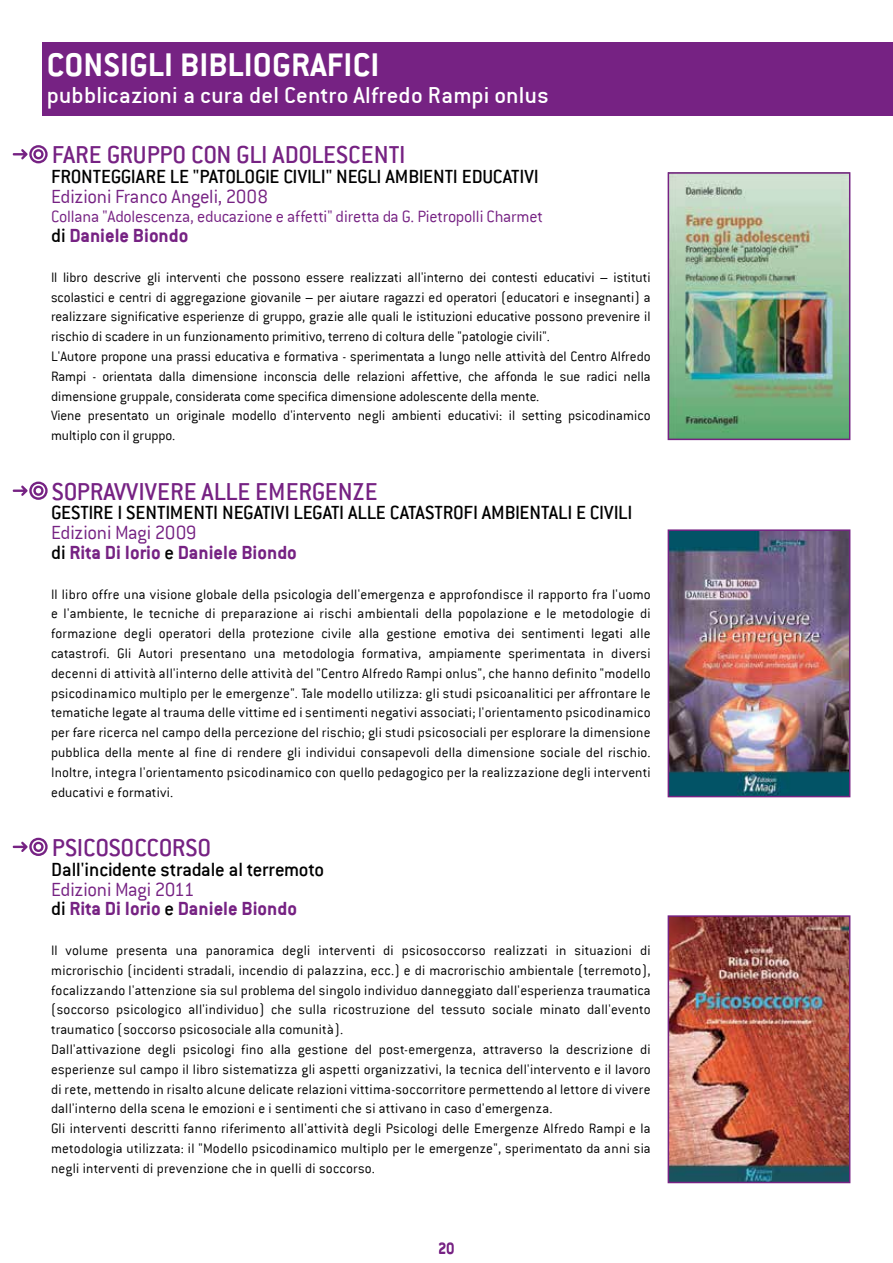
<style>
.page{position:relative;width:893px;height:1263px;background:#fff}
.page>*{position:absolute;margin:0;border:0;box-sizing:border-box;transform-origin:0 0}
.t1{font:700 36px "Conduit ITC";letter-spacing:.005em;color:#fff}
.t2{font:500 27px "Conduit ITC";color:#762283}
.t3{font:25.5px "Conduit ITC";letter-spacing:.01em;color:#fff}
.t4{font:700 21px/19.8px "Conduit ITC";color:#762283}
.t5{font:500 21px "Conduit ITC";letter-spacing:-.01em;color:#000}
.t6{font:500 21px "Conduit ITC";letter-spacing:-.015em;color:#000}
.t7{font:300 21px "Conduit ITC";letter-spacing:-.01em;color:#762283}
.t8{font:300 18px "Conduit ITC";letter-spacing:-.015em;color:#762283}
.t9{font:500 16.5px "Conduit ITC";color:#762283}
.t10{font:300 15px/19.8px "Conduit ITC";letter-spacing:.01em;color:#000}
.s1{font-weight:500;color:#000}
.s2{font-weight:300}
</style>
<div class="page">
<div style="left:43px;top:43px;width:850px;height:73px;background:#762283"></div>
<svg style="left:13px;top:145px;width:35px;height:18px"></svg>
<img style="left:671px;top:175px;width:176px;height:262px">
<div style="left:668px;top:172px;width:182px;height:268px;border:2px solid #762283"></div>
<svg style="left:13px;top:482px;width:35px;height:18px"></svg>
<img style="left:671px;top:532px;width:176px;height:262px">
<div style="left:668px;top:529px;width:182px;height:268px;border:2px solid #762283"></div>
<img style="left:671px;top:918px;width:176px;height:262px">
<div style="left:668px;top:915px;width:182px;height:268px;border:2px solid #762283"></div>
<svg style="left:13px;top:838px;width:35px;height:18px"></svg>
<h1 class="t1" style="left:47px;top:44px;width:334px">CONSIGLI BIBLIOGRAFICI</h1>
<h3 class="t3" style="left:47px;top:81px;width:503px">pubblicazioni a cura del Centro Alfredo Rampi onlus</h3>
<h2 class="t2" style="left:52px;top:139px;width:355px">FARE GRUPPO CON GLI ADOLESCENTI</h2>
<h3 class="t6" style="left:51px;top:164px;width:489px">FRONTEGGIARE LE "PATOLOGIE CIVILI" NEGLI AMBIENTI EDUCATIVI</h3>
<h3 class="t7" style="left:51px;top:185px;width:219px">Edizioni Franco Angeli, 2008</h3>
<p class="t8" style="left:51px;top:207px;width:494px">Collana "Adolescenza, educazione e affetti" diretta da G. Pietropolli Charmet</p>
<h3 class="t4" style="left:51px;top:225px;width:139px"><span class="s1">di</span> Daniele Biondo</h3>
<p class="t10" style="left:51px;top:267px;width:601px">Il libro descrive gli interventi che possono essere realizzati all'interno dei contesti educativi – istituti scolastici e centri di aggregazione giovanile – per aiutare ragazzi ed operatori (educatori e insegnanti) a realizzare significative esperienze di gruppo, grazie alle quali le istituzioni educative possono prevenire il rischio di scadere in un funzionamento primitivo, terreno di coltura delle "patologie civili".<br>L'Autore propone una prassi educativa e formativa - sperimentata a lungo nelle attività del Centro Alfredo Rampi - orientata dalla dimensione inconscia delle relazioni affettive, che affonda le sue radici nella dimensione gruppale, considerata come specifica dimensione adolescente della mente.<br>Viene presentato un originale modello d'intervento negli ambienti educativi: il setting psicodinamico multiplo con il gruppo.</p>
<h2 class="t2" style="left:52px;top:476px;width:327px">SOPRAVVIVERE ALLE EMERGENZE</h2>
<h3 class="t5" style="left:51px;top:501px;width:583px">GESTIRE I SENTIMENTI NEGATIVI LEGATI ALLE CATASTROFI AMBIENTALI E CIVILI</h3>
<h3 class="t4" style="left:51px;top:522px;width:247px"><span class="s2">Edizioni Magi 2009<br></span><span class="s1">di</span> Rita Di Iorio <span class="s1">e</span> Daniele Biondo</h3>
<p class="t10" style="left:51px;top:584px;width:601px;text-align:justify">Il libro offre una visione globale della psicologia dell'emergenza e approfondisce il rapporto fra l'uomo e l'ambiente, le tecniche di preparazione ai rischi ambientali della popolazione e le metodologie di formazione degli operatori della protezione civile alla gestione emotiva dei sentimenti legati alle catastrofi. Gli Autori presentano una metodologia formativa, ampiamente sperimentata in diversi decenni di attività all'interno delle attività del "Centro Alfredo Rampi onlus", che hanno definito "modello psicodinamico multiplo per le emergenze". Tale modello utilizza: gli studi psicoanalitici per affrontare le tematiche legate al trauma delle vittime ed i sentimenti negativi associati; l'orientamento psicodinamico per fare ricerca nel campo della percezione del rischio; gli studi psicosociali per esplorare la dimensione pubblica della mente al fine di rendere gli individui consapevoli della dimensione sociale del rischio.<br>Inoltre, integra l'orientamento psicodinamico con quello pedagogico per la realizzazione degli interventi educativi e formativi.</p>
<h2 class="t2" style="left:52px;top:832px;width:161px">PSICOSOCCORSO</h2>
<h3 class="t5" style="left:51px;top:857px;width:275px">Dall'incidente stradale al terremoto</h3>
<h3 class="t4" style="left:51px;top:879px;width:247px"><span class="s2">Edizioni Magi 2011<br></span><span class="s1">di</span> Rita Di Iorio <span class="s1">e</span> Daniele Biondo</h3>
<p class="t10" style="left:51px;top:940px;width:601px">Il volume presenta una panoramica degli interventi di psicosoccorso realizzati in situazioni di microrischio (incidenti stradali, incendio di palazzina, ecc.) e di macrorischio ambientale (terremoto), focalizzando l'attenzione sia sul problema del singolo individuo danneggiato dall'esperienza traumatica (soccorso psicologico all'individuo) che sulla ricostruzione del tessuto sociale minato dall'evento traumatico (soccorso psicosociale alla comunità).<br>Dall'attivazione degli psicologi fino alla gestione del post-emergenza, attraverso la descrizione di esperienze sul campo il libro sistematizza gli aspetti organizzativi, la tecnica dell'intervento e il lavoro di rete, mettendo in risalto alcune delicate relazioni vittima-soccorritore permettendo al lettore di vivere dall'interno della scena le emozioni e i sentimenti che si attivano in caso d'emergenza.<br>Gli interventi descritti fanno riferimento all'attività degli Psicologi delle Emergenze Alfredo Rampi e la metodologia utilizzata: il "Modello psicodinamico multiplo per le emergenze", sperimentato da anni sia negli interventi di prevenzione che in quelli di soccorso.</p>
<p class="t9" style="left:438px;top:1239px;width:18px">20</p>
</div>
